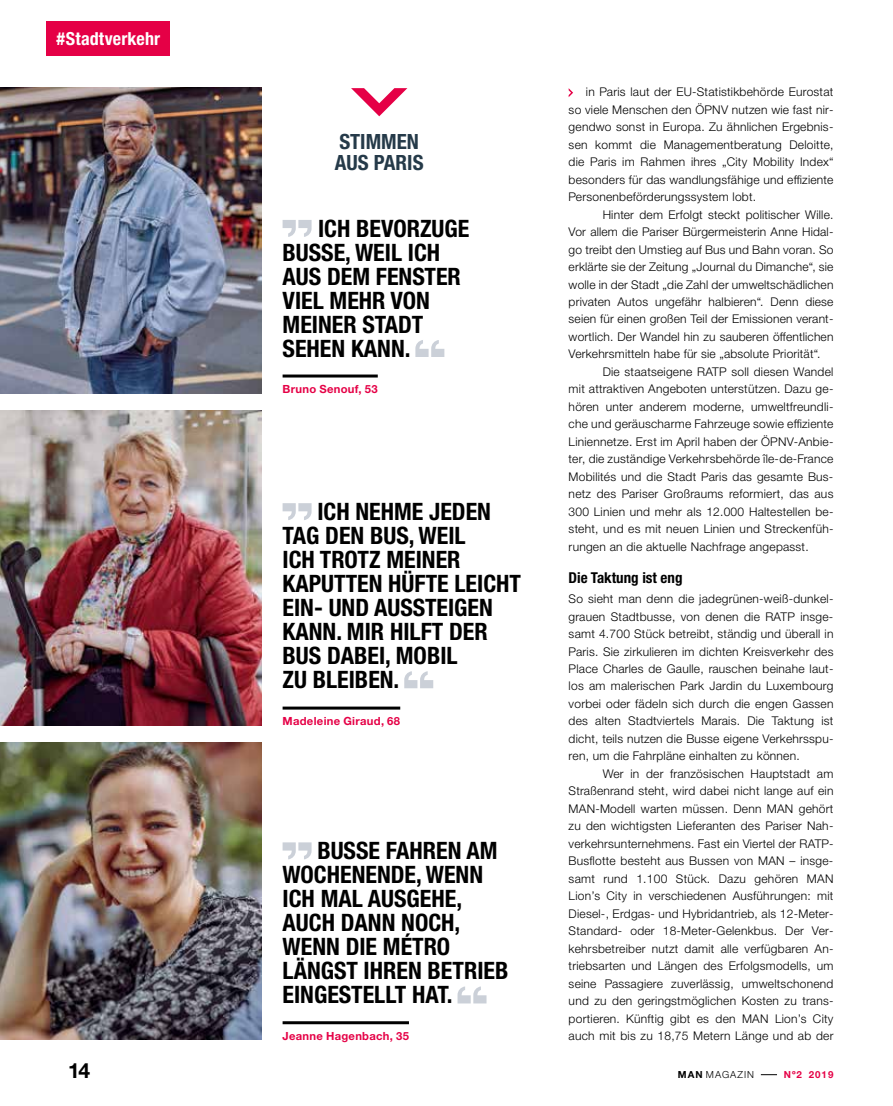
<style>
.page{position:relative;width:893px;height:1106px;background:#fff}
.page>*{position:absolute;margin:0;border:0;box-sizing:border-box;transform-origin:0 0}
.t1{font:700 condensed 24px/24px "Helvetica Neue LTW1 G";color:#000}
.t2{font:700 condensed 21px/21px "Helvetica Neue LTW1 G";color:#253a49}
.t3{font:700 21px "Helvetica Neue LTW1 G";color:#000}
.t4{font:700 condensed 18px "Helvetica Neue LTW1 G";letter-spacing:.01em;color:#fff}
.t5{font:700 condensed 15px "Helvetica Neue LTW1 G";color:#000}
.t6{font:300 12px/17.4px "Helvetica Neue LTW1 G";letter-spacing:.02em;color:#000;text-align:justify}
.t7{font:700 11.25px "Helvetica Neue LTW1 G";letter-spacing:.025em;color:#e50046}
.t8{font:300 9.75px "Helvetica Neue LTW1 G";letter-spacing:.1em;color:#000}
.t9{font:700 9.75px "Helvetica Neue LTW1 G";letter-spacing:.1em;color:#e50046}
.s1{font-weight:700}
</style>
<div class="page">
<img style="left:0;top:743px;width:261px;height:296px">
<img style="left:0;top:88px;width:261px;height:305px">
<img style="left:0;top:411px;width:261px;height:314px">
<div style="left:47px;top:21px;width:123px;height:34px;background:#e50046"></div>
<svg style="left:761px;top:1074px;width:16px;height:1px"></svg>
<svg style="left:351px;top:88px;width:56px;height:28px"></svg>
<svg style="left:569px;top:88px;width:4px;height:9px"></svg>
<svg style="left:283px;top:220px;width:29px;height:17px"></svg>
<svg style="left:415px;top:340px;width:29px;height:17px"></svg>
<hr style="left:283px;top:374px;width:95px;height:3px;background:#000">
<svg style="left:283px;top:842px;width:29px;height:17px"></svg>
<svg style="left:457px;top:986px;width:29px;height:17px"></svg>
<hr style="left:283px;top:1021px;width:126px;height:3px;background:#000">
<svg style="left:283px;top:503px;width:29px;height:17px"></svg>
<svg style="left:404px;top:671px;width:29px;height:17px"></svg>
<hr style="left:283px;top:706px;width:117px;height:3px;background:#000">
<h3 class="t4" style="left:57px;top:28px;width:105px">#Stadtverkehr</h3>
<h2 class="t2" style="left:335px;top:131px;width:90px">STIMMEN<br>AUS PARIS</h2>
<h1 class="t1" style="left:283px;top:216px;width:188px;text-indent:35px">ICH BEVORZUGE<br>BUSSE, WEIL ICH<br>AUS DEM FENSTER<br>VIEL MEHR VON<br>MEINER STADT<br>SEHEN KANN.</h1>
<p class="t7" style="left:283px;top:382px;width:97px">Bruno Senouf, 53</p>
<h1 class="t1" style="left:283px;top:500px;width:240px;text-indent:35px">ICH NEHME JEDEN<br>TAG DEN BUS, WEIL<br>ICH TROTZ MEINER<br>KAPUTTEN HÜFTE LEICHT<br>EIN- UND AUSSTEIGEN<br>KANN. MIR HILFT DER<br>BUS DABEI, MOBIL<br>ZU BLEIBEN.</h1>
<p class="t7" style="left:283px;top:714px;width:119px">Madeleine Giraud, 68</p>
<h1 class="t1" style="left:283px;top:839px;width:227px;text-indent:35px">BUSSE FAHREN AM<br>WOCHENENDE, WENN<br>ICH MAL AUSGEHE,<br>AUCH DANN NOCH,<br>WENN DIE MÉTRO<br>LÄNGST IHREN BETRIEB<br>EINGESTELLT HAT.</h1>
<p class="t7" style="left:283px;top:1029px;width:128px">Jeanne Hagenbach, 35</p>
<p class="t6" style="left:569px;top:83px;width:266px;text-indent:17px">in Paris laut der EU-Statistikbehörde Eurostat so viele Menschen den ÖPNV nutzen wie fast nir&shy;gendwo sonst in Europa. Zu ähnlichen Ergebnis&shy;sen kommt die Managementberatung Deloitte, die Paris im Rahmen ihres „City Mobility Index“ besonders für das wandlungsfähige und effiziente Personenbeförderungssystem lobt.</p>
<p class="t6" style="left:569px;top:206px;width:266px;text-indent:34px">Hinter dem Erfolgt steckt politischer Wille.<br>Vor allem die Pariser Bürgermeisterin Anne Hidal&shy;go treibt den Umstieg auf Bus und Bahn voran. So erklärte sie der Zeitung „Journal du Dimanche“, sie wolle in der Stadt „die Zahl der umweltschädlichen privaten Autos ungefähr halbieren“. Denn diese seien für einen großen Teil der Emissionen verant&shy;wortlich. Der Wandel hin zu sauberen öffentlichen Verkehrsmitteln habe für sie „absolute Priorität“.</p>
<p class="t6" style="left:569px;top:363px;width:266px;text-indent:34px">Die staatseigene RATP soll diesen Wandel mit attraktiven Angeboten unterstützen. Dazu ge&shy;hören unter anderem moderne, umweltfreundli&shy;che und geräuscharme Fahrzeuge sowie effiziente Liniennetze. Erst im April haben der ÖPNV-Anbie&shy;ter, die zuständige Verkehrsbehörde île-de-France Mobilités und die Stadt Paris das gesamte Bus&shy;netz des Pariser Großraums reformiert, das aus 300 Linien und mehr als 12.000 Haltestellen be&shy;steht, und es mit neuen Linien und Streckenfüh&shy;rungen an die aktuelle Nachfrage angepasst.</p>
<p class="t5" style="left:569px;top:569px;width:115px">Die Taktung ist eng</p>
<p class="t6" style="left:569px;top:590px;width:266px">So sieht man denn die jadegrünen-weiß-dunkel&shy;grauen Stadtbusse, von denen die RATP insge&shy;samt 4.700 Stück betreibt, ständig und überall in Paris. Sie zirkulieren im dichten Kreisverkehr des Place Charles de Gaulle, rauschen beinahe laut&shy;los am malerischen Park Jardin du Luxembourg vorbei oder fädeln sich durch die engen Gassen des alten Stadtviertels Marais. Die Taktung ist dicht, teils nutzen die Busse eigene Verkehrsspu&shy;ren, um die Fahrpläne einhalten zu können.</p>
<p class="t6" style="left:569px;top:765px;width:266px;text-indent:34px">Wer in der französischen Hauptstadt am Straßenrand steht, wird dabei nicht lange auf ein MAN-Modell warten müssen. Denn MAN gehört zu den wichtigsten Lieferanten des Pariser Nah&shy;verkehrsunternehmens. Fast ein Viertel der RATP-Busflotte besteht aus Bussen von MAN – insge&shy;samt rund 1.100 Stück. Dazu gehören MAN Lion’s City in verschiedenen Ausführungen: mit Diesel-, Erdgas- und Hybridantrieb, als 12-Meter-Standard- oder 18-Meter-Gelenkbus. Der Ver&shy;kehrsbetreiber nutzt damit alle verfügbaren An&shy;triebsarten und Längen des Erfolgsmodells, um seine Passagiere zuverlässig, umweltschonend und zu den geringstmöglichen Kosten zu trans&shy;portieren. Künftig gibt es den MAN Lion’s City auch mit bis zu 18,75 Metern Länge und ab der</p>
<h2 class="t3" style="left:68px;top:1057px;width:24px">14</h2>
<p class="t8" style="left:678px;top:1068px;width:78px"><span class="s1">MAN</span> MAGAZIN</p>
<p class="t9" style="left:784px;top:1068px;width:51px">Nº2 2019</p>
</div>
